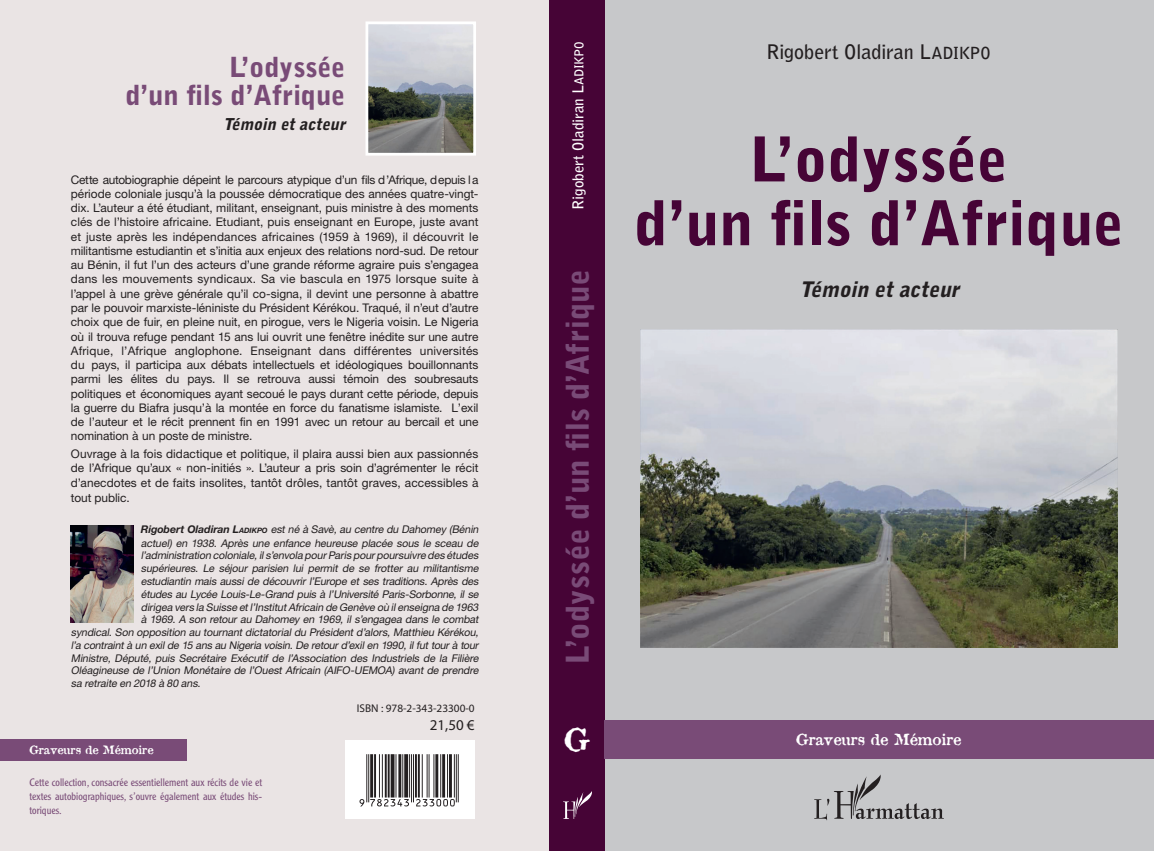
<style>
.page{position:relative;width:1154px;height:851px;background:#fff}
.page>*{position:absolute;margin:0;border:0;box-sizing:border-box;transform-origin:0 0}
.t1{font:900 61.25px/63.8px "Bell Gothic Std";color:#460436;text-align:center}
.t2{font:900 31.25px "Bell Gothic Std";letter-spacing:.01em;color:#794b77}
.t3{font:30.62px "Attic";color:#fff}
.t4{font:900 27.5px/27.5px "Bell Gothic Std";color:#794b77;text-align:right}
.t5{font:italic 900 21.25px "Bell Gothic Std";color:#231f20}
.t6{font:700 20px "Bell Gothic Std";letter-spacing:-.01em;color:#231f20}
.t7{font:italic 900 16.25px "Bell Gothic Std";color:#231f20}
.t8{font:700 15px "Bell Gothic Std";letter-spacing:-.01em;color:#fff}
.t9{font:15px "Attic";color:#fff}
.t10{font:15px "Myriad Pro";color:#231f20}
.t11{font:11.88px/14.2px "Helvetica Neue LT Std";letter-spacing:-.005em;color:#231f20;text-align:justify}
.t12{font:11.25px "Myriad Pro";color:#231f20}
.t13{font:11.25px "Attic";color:#fff}
.t14{font:italic 10.62px "Helvetica Neue LT Std";color:#231f20}
.t15{font:300 10.62px/13.9px "Clearface Gothic LH";color:#794b77;text-align:justify}
.s1{font-family:"Arial"}
.s2{font-weight:700}
.s3{font-weight:700;font-size:7.38px}
.s4{font-size:12.25px}
.s5{font-size:16.62px}
</style>
<div class="page">
<div style="left:0;top:0;width:621px;height:850px;background:#eae4e4"></div>
<div style="left:589px;top:0;width:565px;height:850px;background:#c7c8ca"></div>
<div style="left:345px;top:739px;width:130px;height:79px;background:#fff"></div>
<div style="left:549px;top:0;width:55px;height:850px;background:#460436"></div>
<div style="left:0;top:738px;width:186px;height:22px;background:#794b77"></div>
<img style="left:369px;top:25px;width:103px;height:127px">
<div style="left:365px;top:21px;width:111px;height:135px;border:3px solid #fff"></div>
<svg style="left:814px;top:774px;width:130px;height:46px"></svg>
<div style="left:604px;top:719px;width:550px;height:39px;background:#794b77"></div>
<img style="left:640px;top:330px;width:477px;height:317px">
<img style="left:563px;top:791px;width:29px;height:27px">
<svg style="left:359px;top:754px;width:100px;height:52px"></svg>
<img style="left:71px;top:525px;width:63px;height:97px">
<h3 class="t4" style="left:125px;top:54px;width:221px">L’odyssée<br>d’un fils d’Afrique</h3>
<h3 class="t7" style="left:223px;top:114px;width:128px">Témoin etacteur</h3>
<p class="t11" style="left:71px;top:172px;width:409px">Cette autobiographie dépeint le parcours atypique d’un fils d’Afrique, depuis la période coloniale jusqu’à la poussée démocratique des années quatre-vingt&shy;dix. L’auteur a été étudiant, militant, enseignant, puis ministre à des moments clés de l’histoire africaine. Etudiant, puis enseignant en Europe, juste avant et juste après les indépendances africaines (1959 à 1969), il découvrit le militantisme estudiantin et s’initia aux enjeux des relations nord-sud. De retour au Bénin, il fut l’un des acteurs d’une grande réforme agraire puis s’engagea dans les mouvements syndicaux. Sa vie bascula en 1975 lorsque suite à l’appel à une grève générale qu’il co-signa, il devint une personne à abattre par le pouvoir marxiste-léniniste du Président Kérékou. Traqué, il n’eut d’autre choix que de fuir, en pleine nuit, en pirogue, vers le Nigeria voisin. Le Nigeria où il trouva refuge pendant 15 ans lui ouvrit une fenêtre inédite sur une autre Afrique, l’Afrique anglophone. Enseignant dans différentes universités du pays, <span class="s1">i</span>l participa aux débats intellectuels et idéologiques bouillonnants parmi les élites du pays. Il se retrouva aussi témoin des soubresauts politiques et économiques ayant secoué le pays durant cette période, depuis la guerre du Biafra jusqu’à la montée en force du fanatisme islamiste. L’exil de l’auteur et le récit prennent fin en 1991 avec un retour au bercail et une nomination à un poste de ministre.</p>
<p class="t11" style="left:71px;top:446px;width:409px">Ouvrage à la fois didactique et politique, il plaira aussi bien aux passionnés de l’Afrique qu’aux « non-initiés ». L’auteur a pris soin d’agrémenter le récit d’anecdotes et de faits insolites, tantôt drôles, tantôt graves, accessibles à tout public.</p>
<p class="t14" style="left:141px;top:523px;width:341px"><span class="s2">R ig o b e rt O la dira n L</span><span class="s3">a d ikp o</span> est né à Savè, au centre du Dahomey (Bénin</p>
<p class="t14" style="left:141px;top:536px;width:341px">actuel) en 1938. Après une enfance heureuse placée sous le sceau de</p>
<p class="t14" style="left:141px;top:549px;width:341px">l’administration coloniale,ils’envola pourParis pourpoursuivre des études</p>
<p class="t14" style="left:141px;top:562px;width:341px">supérieures. Le séjour parisien lui permit de se frotter au militantisme</p>
<p class="t14" style="left:141px;top:574px;width:341px">estudiantin mais aussi de découvrir l’Europe et ses traditions. Après des</p>
<p class="t14" style="left:141px;top:587px;width:341px">études au Lycée Louis-Le-Grand puis à l’Université Paris-Sorbonne, il se</p>
<p class="t14" style="left:141px;top:600px;width:341px">dirigea vers la Suisse etl’InstitutAfricain de Genève où ilenseigna de 1963</p>
<p class="t14" style="left:141px;top:613px;width:341px">à 1969. A son retour au Dahomey en 1969, il s’engagea dans le combat</p>
<p class="t14" style="left:71px;top:625px;width:411px">syndical. Son opposition au tournant dictatorial du Président d’alors, Matthieu Kérékou,</p>
<p class="t14" style="left:71px;top:638px;width:411px">l’a contraintà un exilde 15 ans au Nigeria voisin.De retourd’exilen 1990,ilfuttourà tour</p>
<p class="t14" style="left:71px;top:651px;width:411px">Ministre, Député, puis Secrétaire Exécutif de l’Association des Industriels de la Filière</p>
<p class="t14" style="left:71px;top:664px;width:411px">Oléagineuse de l’Union Monétaire de l’Ouest Africain (AIFO-UEMOA) avant de prendre</p>
<p class="t14" style="left:71px;top:676px;width:133px">sa retraite en 2018 à 80 ans.</p>
<p class="t13" style="left:30px;top:741px;width:125px">Graveurs de Mémoire</p>
<p class="t15" style="left:30px;top:775px;width:234px">Cette collection, consacrée essentiellement aux récits de vie et textes autobiographiques, s’ouvre également aux études his&shy;toriques.</p>
<p class="t12" style="left:357px;top:701px;width:119px">ISBN : 978-2-343-23300-0</p>
<p class="t10" style="left:430px;top:716px;width:46px">21,50 €</p>
<p class="t8" style="left:569px;top:209px;width:170px;rotate:-90deg">Rigobert Oladiran L<span class="s4">adikpo</span></p>
<h2 class="t2" style="left:559px;top:663px;width:395px;rotate:-90deg">L’odyssée d’un fils d’Afrique</h2>
<h3 class="t3" style="left:564px;top:716px;width:27px">G</h3>
<h3 class="t6" style="left:766px;top:40px;width:226px">Rigobert Oladiran L<span class="s5">adikpo</span></h3>
<h1 class="t1" style="left:634px;top:128px;width:491px">L’odyssée<br>d’un fils d’Afrique</h1>
<h3 class="t5" style="left:799px;top:277px;width:166px">Témoin etacteur</h3>
<p class="t9" style="left:796px;top:728px;width:167px">Graveurs de Mémoire</p>
</div>
